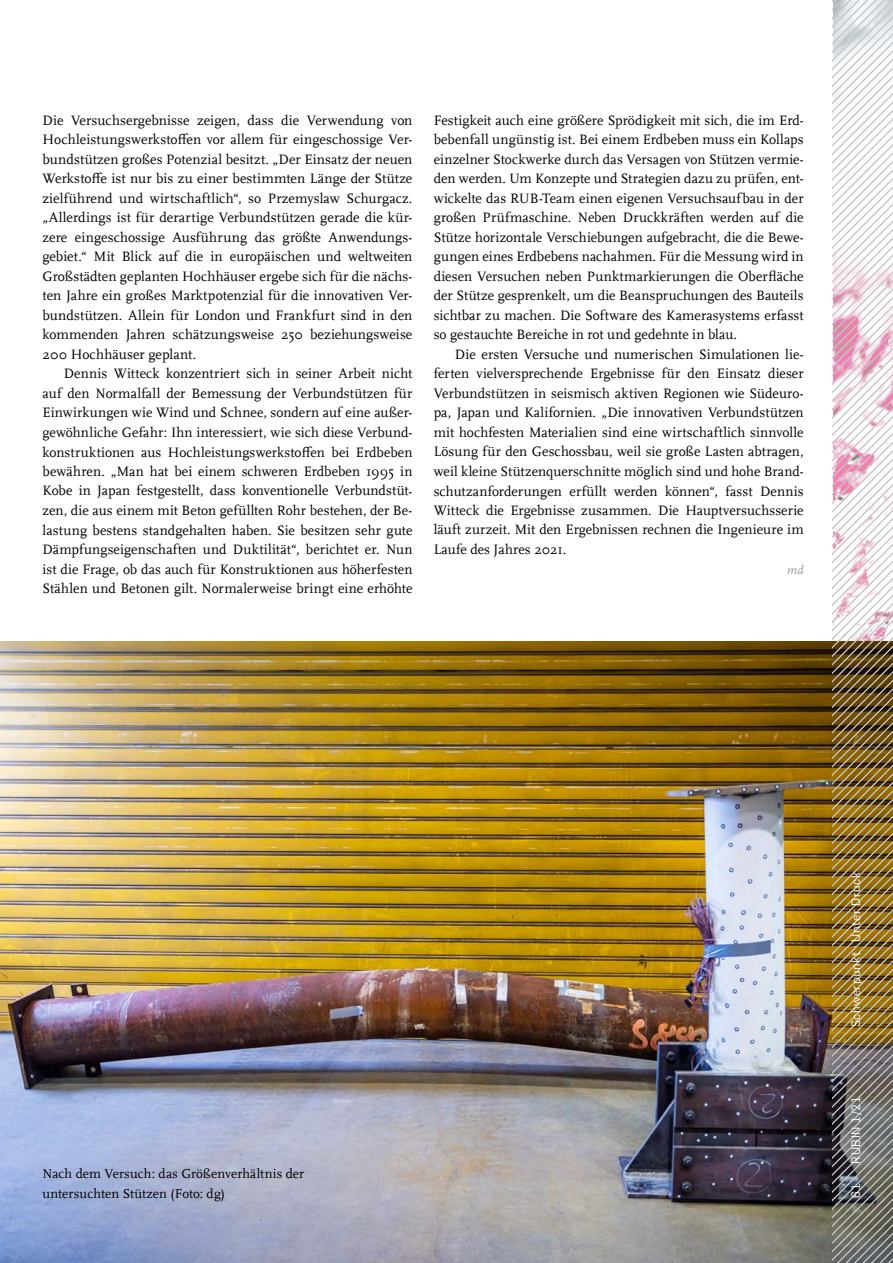
<style>
.page{position:relative;width:893px;height:1263px;background:#fff}
.page>*{position:absolute;margin:0;border:0;box-sizing:border-box;transform-origin:0 0}
.t1{font:14.25px/19.5px "RUB Scala MZ";letter-spacing:.005em;color:#000;text-align:justify}
.t2{font:13.5px/19.5px "RUB Scala MZ";letter-spacing:.005em;color:#000}
.t3{font:italic 12.75px "RUB Scala MZ";color:#9d9d9c}
.t4{font:12px "Rub Flama";letter-spacing:.055em;color:#fff}
</style>
<div class="page">
<img style="left:0;top:642px;width:833px;height:621px">
<img style="left:833px;top:0;width:60px;height:1263px">
<p class="t1" style="left:43px;top:110px;width:371px">Die Versuchsergebnisse zeigen, dass die Verwendung von Hochleistungswerkstoffen vor allem für eingeschossige Ver&shy;bundstützen großes Potenzial besitzt. „Der Einsatz der neuen Werkstoffe ist nur bis zu einer bestimmten Länge der Stütze zielführend und wirtschaftlich“, so Przemyslaw Schurgacz. „Allerdings ist für derartige Verbundstützen gerade die kür&shy;zere eingeschossige Ausführung das größte Anwendungs&shy;gebiet.“ Mit Blick auf die in europäischen und weltweiten Großstädten geplanten Hochhäuser ergebe sich für die nächs&shy;ten Jahre ein großes Marktpotenzial für die innovativen Ver&shy;bundstützen. Allein für London und Frankfurt sind in den kommenden Jahren schätzungsweise 250 beziehungsweise 200 Hochhäuser geplant.</p>
<p class="t1" style="left:43px;top:364px;width:371px;text-indent:21px">Dennis Witteck konzentriert sich in seiner Arbeit nicht auf den Normalfall der Bemessung der Verbundstützen für Einwirkungen wie Wind und Schnee, sondern auf eine außer&shy;gewöhnliche Gefahr: Ihn interessiert, wie sich diese Verbund&shy;konstruktionen aus Hochleistungswerkstoffen bei Erdbeben bewähren. „Man hat bei einem schweren Erdbeben 1995 in Kobe in Japan festgestellt, dass konventionelle Verbundstüt&shy;zen, die aus einem mit Beton gefüllten Rohr bestehen, der Be&shy;lastung bestens standgehalten haben. Sie besitzen sehr gute Dämpfungseigenschaften und Duktilität“, berichtet er. Nun ist die Frage, ob das auch für Konstruktionen aus höherfesten Stählen und Betonen gilt. Normalerweise bringt eine erhöhte</p>
<p class="t1" style="left:434px;top:110px;width:371px">Festigkeit auch eine größere Sprödigkeit mit sich, die im Erd&shy;bebenfall ungünstig ist. Bei einem Erdbeben muss ein Kollaps einzelner Stockwerke durch das Versagen von Stützen vermie&shy;den werden. Um Konzepte und Strategien dazu zu prüfen, ent&shy;wickelte das RUB-Team einen eigenen Versuchsaufbau in der großen Prüfmaschine. Neben Druckkräften werden auf die Stütze horizontale Verschiebungen aufgebracht, die die Bewe&shy;gungen eines Erdbebens nachahmen. Für die Messung wird in diesen Versuchen neben Punktmarkierungen die Oberfläche der Stütze gesprenkelt, um die Beanspruchungen des Bauteils sichtbar zu machen. Die Software des Kamerasystems erfasst so gestauchte Bereiche in rot und gedehnte in blau.</p>
<p class="t1" style="left:434px;top:344px;width:371px;text-indent:21px">Die ersten Versuche und numerischen Simulationen lie&shy;ferten vielversprechende Ergebnisse für den Einsatz dieser Verbundstützen in seismisch aktiven Regionen wie Südeuro&shy;pa, Japan und Kalifornien. „Die innovativen Verbundstützen mit hochfesten Materialien sind eine wirtschaftlich sinnvolle Lösung für den Geschossbau, weil sie große Lasten abtragen, weil kleine Stützenquerschnitte möglich sind und hohe Brand&shy;schutzanforderungen erfüllt werden können“, fasst Dennis Witteck die Ergebnisse zusammen. Die Hauptversuchsserie läuft zurzeit. Mit den Ergebnissen rechnen die Ingenieure im Laufe des Jahres 2021.</p>
<p class="t3" style="left:787px;top:561px;width:18px">md</p>
<p class="t2" style="left:43px;top:1163px;width:263px">Nach dem Versuch: das Größenverhältnis der untersuchten Stützen (Foto: dg)</p>
<p class="t4" style="left:848px;top:1027px;width:157px;rotate:-90deg">Schwerpunkt · Unter Druck</p>
<p class="t4" style="left:848px;top:1163px;width:69px;rotate:-90deg">RUBIN 1/21</p>
<p class="t4" style="left:848px;top:1197px;width:16px;rotate:-90deg">61</p>
</div>
